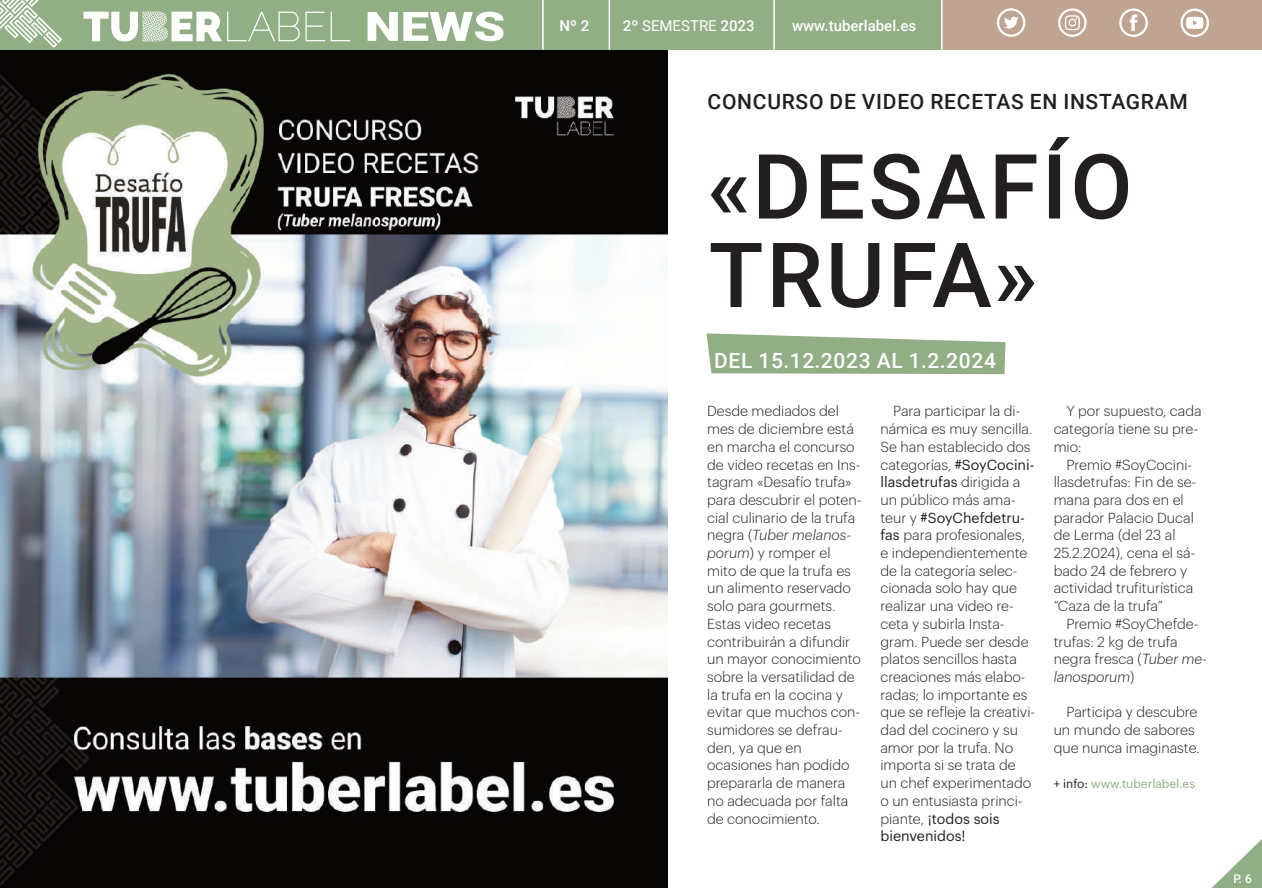
<style>
.page{position:relative;width:1262px;height:888px;background:#fff}
.page>*{position:absolute;margin:0;border:0;box-sizing:border-box;transform-origin:0 0}
.t1{font:500 90px/88.5px "Roboto";letter-spacing:.035em;color:#231f20}
.t2{font:500 21px "Roboto";letter-spacing:.035em;color:#231f20}
.t3{font:500 21px "Roboto";letter-spacing:.035em;color:#fff}
.t4{font:500 15px "Roboto";color:#fff}
.t5{font:15px "Roboto";color:#fff}
.t6{font:300 14.25px/17.7px "Graphik";color:#231f20}
.t7{font:12px "Graphik";color:#91ae85}
.t8{font:500 12px "Roboto";color:#fff}
.s1{font-weight:500}
.s2{font-style:italic}
.s3{font-weight:400}
.s4{color:#231f20}
</style>
<div class="page">
<svg style="left:706px;top:333px;width:299px;height:41px;background:#9fb895"></svg>
<img style="left:0;top:50px;width:667px;height:838px">
<div style="left:0;top:0;width:1261px;height:50px;background:#91ae85"></div>
<div style="left:941px;top:0;width:320px;height:50px;background:#c0a492"></div>
<svg style="left:83px;top:12px;width:267px;height:30px"></svg>
<svg style="left:367px;top:12px;width:136px;height:29px"></svg>
<svg style="left:0;top:0;width:62px;height:48px"></svg>
<svg style="left:1180px;top:9px;width:28px;height:28px"></svg>
<svg style="left:997px;top:8px;width:28px;height:29px"></svg>
<svg style="left:1119px;top:8px;width:28px;height:29px"></svg>
<svg style="left:1058px;top:8px;width:28px;height:29px"></svg>
<hr style="left:542px;top:0;width:1px;height:50px;background:#fff">
<hr style="left:608px;top:0;width:2px;height:50px;background:#fff">
<hr style="left:773px;top:0;width:1px;height:50px;background:#fff">
<hr style="left:940px;top:0;width:2px;height:50px;background:#fff">
<svg style="left:1211px;top:840px;width:50px;height:48px"></svg>
<p class="t4" style="left:559px;top:17px;width:31px">Nº 2</p>
<p class="t5" style="left:623px;top:17px;width:133px"><span class="s1">2º</span> SEMESTRE <span class="s1">2023</span></p>
<p class="t4" style="left:791px;top:17px;width:126px">www.tuberlabel.es</p>
<h2 class="t2" style="left:707px;top:89px;width:482px">CONCURSO DE VIDEO RECETAS EN INSTAGRAM</h2>
<h1 class="t1" style="left:707px;top:144px;width:427px">«DESAFÍO<br>TRUFA»</h1>
<h2 class="t3" style="left:714px;top:349px;width:283px">DEL 15.12.2023 AL 1.2.2024</h2>
<p class="t6" style="left:707px;top:403px;width:156px">Desde mediados del mes de diciembre está en marcha el concurso de video recetas en Ins&shy;tagram «Desafío trufa» para descubrir el poten&shy;cial culinario de la trufa negra (<span class="s2">Tuber melanos&shy;porum</span>) y romper el mito de que la trufa es un alimento reservado solo para gourmets.<br>Estas video recetas contribuirán a difundir un mayor conocimiento sobre la versatilidad de la trufa en la cocina y evitar que muchos con&shy;sumidores se defrau&shy;den, ya que en ocasiones han podido prepararla de manera no adecuada por falta de conocimiento.</p>
<p class="t6" style="left:880px;top:403px;width:156px;text-indent:13px">Para participar la di&shy;námica es muy sencilla.<br>Se han establecido dos categorías, <span class="s3">#SoyCocini&shy;llasdetrufas</span> dirigida a un público más ama&shy;teur y <span class="s3">#SoyChefdetru&shy;fas</span> para profesionales, e independientemente de la categoría selec&shy;cionada solo hay que realizar una video re&shy;ceta y subirla Insta&shy;gram. Puede ser desde platos sencillos hasta creaciones más elabo&shy;radas; lo importante es que se refleje la creativi&shy;dad del cocinero y su amor por la trufa. No importa si se trata de un chef experimentado o un entusiasta princi&shy;piante, <span class="s3">¡todos sois bienvenidos!</span></p>
<p class="t6" style="left:1053px;top:403px;width:149px;text-indent:13px">Y por supuesto, cada categoría tiene su pre&shy;mio:</p>
<p class="t6" style="left:1053px;top:456px;width:144px;text-indent:13px">Premio #SoyCocini&shy;llasdetrufas: Fin de se&shy;mana para dos en el parador Palacio Ducal de Lerma (del 23 al<br>25.2.2024), cena el sá&shy;bado 24 de febrero y actividad trufiturística “Caza de la trufa”</p>
<p class="t6" style="left:1053px;top:616px;width:155px;text-indent:13px">Premio #SoyChefde&shy;trufas: 2 kg de trufa negra fresca (<span class="s2">Tuber me&shy;lanosporum</span>)</p>
<p class="t6" style="left:1053px;top:704px;width:147px;text-indent:13px">Participa y descubre un mundo de sabores que nunca imaginaste.</p>
<p class="t7" style="left:1053px;top:779px;width:143px"><span class="s4">+ info:</span> www.tuberlabel.es</p>
<p class="t8" style="left:1233px;top:872px;width:20px">P. 6</p>
</div>
